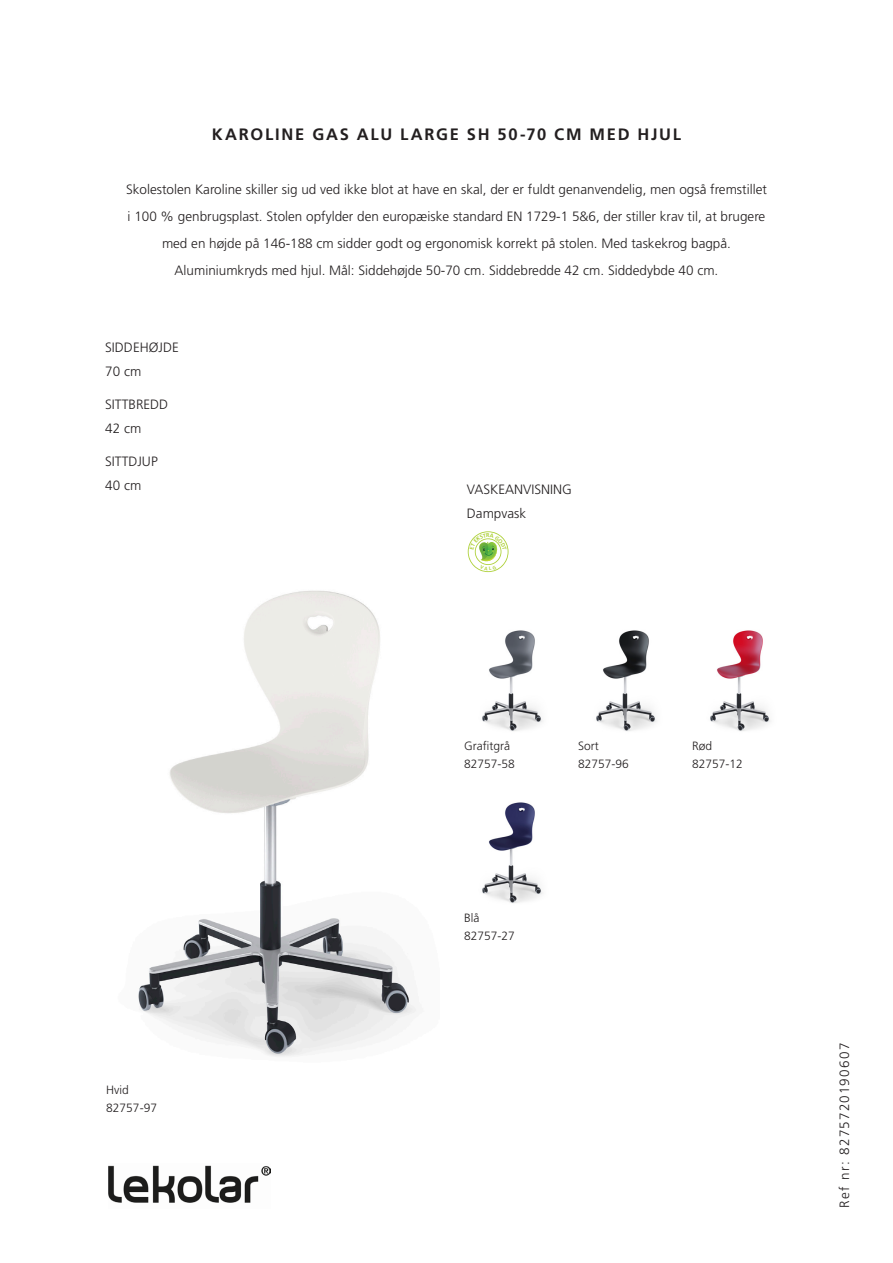
<style>
.page{position:relative;width:893px;height:1263px;background:#fff}
.page>*{position:absolute;margin:0;border:0;box-sizing:border-box;transform-origin:0 0}
.SeriesNameSid2{font:700 16.5px "Frutiger LT";letter-spacing:.105em;color:#231f20}
.ProdDescrSid2{font:300 13.5px/27px "Frutiger LT";color:#231f20;text-align:center}
.ItemData{font:300 13.5px/24px "Frutiger LT";color:#231f20}
.Refnr{font:300 13.5px "Frutiger LT";letter-spacing:.095em;color:#231f20}
.kofigColor{font:300 12px/18px "Frutiger LT";color:#231f20}
</style>
<div class="page">
<img style="left:108px;top:1165px;width:162px;height:38px">
<img style="left:138px;top:590px;width:279px;height:467px">
<img style="left:482px;top:630px;width:61px;height:101px">
<img style="left:596px;top:630px;width:61px;height:101px">
<img style="left:710px;top:630px;width:61px;height:101px">
<img style="left:482px;top:802px;width:61px;height:101px">
<svg style="left:468px;top:531px;width:40px;height:41px"></svg>
<p class="SeriesNameSid2" style="left:212px;top:125px;width:471px">KAROLINE GAS ALU LARGE SH 50-70 CM MED HJUL</p>
<p class="ProdDescrSid2" style="left:126px;top:176px;width:642px">Skolestolen Karoline skiller sig ud ved ikke blot at have en skal, der er fuldt genanvendelig, men også fremstillet i 100 % genbrugsplast. Stolen opfylder den europæiske standard EN 1729-1 5&amp;6, der stiller krav til, at brugere med en højde på 146-188 cm sidder godt og ergonomisk korrekt på stolen. Med taskekrog bagpå.<br>Aluminiumkryds med hjul. Mål: Siddehøjde 50-70 cm. Siddebredde 42 cm. Siddedybde 40 cm.</p>
<p class="ItemData" style="left:105px;top:336px;width:75px">SIDDEHØJDE<br>70 cm</p>
<p class="ItemData" style="left:105px;top:393px;width:65px">SITTBREDD<br>42 cm</p>
<p class="ItemData" style="left:105px;top:450px;width:54px">SITTDJUP<br>40 cm</p>
<p class="ItemData" style="left:467px;top:477px;width:107px">VASKEANVISNING<br>Dampvask</p>
<p class="kofigColor" style="left:106px;top:1081px;width:52px">Hvid<br>82757-97</p>
<p class="kofigColor" style="left:464px;top:737px;width:52px">Grafitgrå<br>82757-58</p>
<p class="kofigColor" style="left:578px;top:737px;width:52px">Sort<br>82757-96</p>
<p class="kofigColor" style="left:692px;top:737px;width:52px">Rød<br>82757-12</p>
<p class="kofigColor" style="left:464px;top:909px;width:52px">Blå<br>82757-27</p>
<p class="Refnr" style="left:837px;top:1208px;width:167px;rotate:-90deg">Ref nr: 8275720190607</p>
</div>
